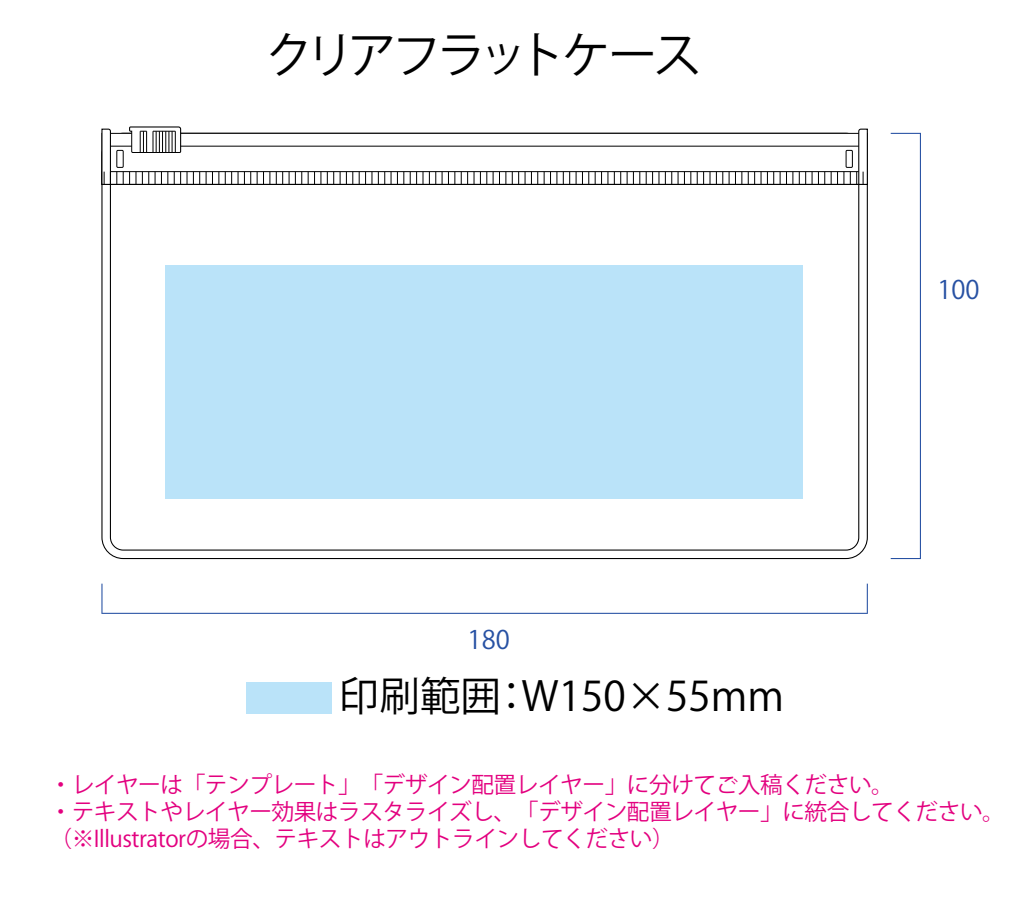
<style>
.page{position:relative;width:1026px;height:915px;background:#fff}
.page>*{position:absolute;margin:0;border:0;box-sizing:border-box;transform-origin:0 0}
.t1{font:48.75px "Koz Go Pr 6 N";letter-spacing:-.09em;color:#000}
.t2{font:40.5px "Koz Go Pr 6 N";color:#000}
.t3{font:25.5px "Koz Go Pro";color:#2751a3}
.t4{font:22.65px/27.2px "Koz Go Pr 6 N";letter-spacing:-.02em;color:#e3007f}
</style>
<div class="page">
<svg style="left:101px;top:185px;width:767px;height:374px"></svg>
<div style="left:102px;top:133px;width:766px;height:52px;border:1px solid #000"></div>
<hr style="left:102px;top:146px;width:765px;height:1px;background:#000">
<div style="left:102px;top:171px;width:766px;height:14px;border:1px solid #000"></div>
<div style="left:117px;top:150px;width:6px;height:18px;border:1px solid #000"></div>
<svg style="left:101px;top:129px;width:10px;height:56px"></svg>
<svg style="left:844px;top:129px;width:24px;height:56px"></svg>
<svg style="left:825px;top:172px;width:13px;height:12px"></svg>
<svg style="left:812px;top:172px;width:7px;height:12px"></svg>
<svg style="left:423px;top:172px;width:7px;height:12px"></svg>
<svg style="left:404px;top:172px;width:13px;height:12px"></svg>
<svg style="left:436px;top:172px;width:13px;height:12px"></svg>
<svg style="left:455px;top:172px;width:13px;height:12px"></svg>
<svg style="left:474px;top:172px;width:7px;height:12px"></svg>
<svg style="left:487px;top:172px;width:13px;height:12px"></svg>
<svg style="left:506px;top:172px;width:13px;height:12px"></svg>
<svg style="left:525px;top:172px;width:13px;height:12px"></svg>
<svg style="left:544px;top:172px;width:7px;height:12px"></svg>
<svg style="left:557px;top:172px;width:13px;height:12px"></svg>
<svg style="left:576px;top:172px;width:7px;height:12px"></svg>
<svg style="left:589px;top:172px;width:13px;height:12px"></svg>
<svg style="left:608px;top:172px;width:13px;height:12px"></svg>
<svg style="left:627px;top:172px;width:7px;height:12px"></svg>
<svg style="left:640px;top:172px;width:13px;height:12px"></svg>
<svg style="left:659px;top:172px;width:7px;height:12px"></svg>
<svg style="left:672px;top:172px;width:13px;height:12px"></svg>
<svg style="left:691px;top:172px;width:13px;height:12px"></svg>
<svg style="left:710px;top:172px;width:7px;height:12px"></svg>
<svg style="left:723px;top:172px;width:13px;height:12px"></svg>
<svg style="left:742px;top:172px;width:13px;height:12px"></svg>
<svg style="left:761px;top:172px;width:13px;height:12px"></svg>
<svg style="left:780px;top:172px;width:7px;height:12px"></svg>
<svg style="left:793px;top:172px;width:13px;height:12px"></svg>
<svg style="left:391px;top:172px;width:7px;height:12px"></svg>
<svg style="left:372px;top:172px;width:13px;height:12px"></svg>
<svg style="left:353px;top:172px;width:13px;height:12px"></svg>
<svg style="left:340px;top:172px;width:7px;height:12px"></svg>
<svg style="left:321px;top:172px;width:13px;height:12px"></svg>
<svg style="left:302px;top:172px;width:13px;height:12px"></svg>
<svg style="left:289px;top:172px;width:7px;height:12px"></svg>
<svg style="left:270px;top:172px;width:13px;height:12px"></svg>
<svg style="left:257px;top:172px;width:7px;height:12px"></svg>
<svg style="left:238px;top:172px;width:13px;height:12px"></svg>
<svg style="left:219px;top:172px;width:13px;height:12px"></svg>
<svg style="left:206px;top:172px;width:7px;height:12px"></svg>
<svg style="left:187px;top:172px;width:13px;height:12px"></svg>
<svg style="left:168px;top:172px;width:13px;height:12px"></svg>
<svg style="left:149px;top:172px;width:13px;height:12px"></svg>
<svg style="left:136px;top:172px;width:7px;height:12px"></svg>
<svg style="left:117px;top:172px;width:13px;height:12px"></svg>
<svg style="left:129px;top:126px;width:52px;height:27px"></svg>
<svg style="left:101px;top:584px;width:767px;height:30px"></svg>
<svg style="left:891px;top:133px;width:30px;height:426px"></svg>
<div style="left:165px;top:266px;width:638px;height:233px;background:#bae3f9"></div>
<div style="left:246px;top:683px;width:86px;height:31px;background:#bae3f9"></div>
<h1 class="t1" style="left:265px;top:27px;width:438px">クリアフラットケース</h1>
<p class="t3" style="left:468px;top:623px;width:44px">180</p>
<h2 class="t2" style="left:339px;top:673px;width:447px">印刷範囲：W150×55mm</h2>
<p class="t3" style="left:937px;top:273px;width:44px">100</p>
<p class="t4" style="left:49px;top:771px;width:957px">・レイヤーは「テンプレート」「デザイン配置レイヤー」に分けてご入稿ください。<br>・テキストやレイヤー効果はラスタライズし、「デザイン配置レイヤー」に統合してください。（※Illustratorの場合、テキストはアウトラインしてください）</p>
</div>
